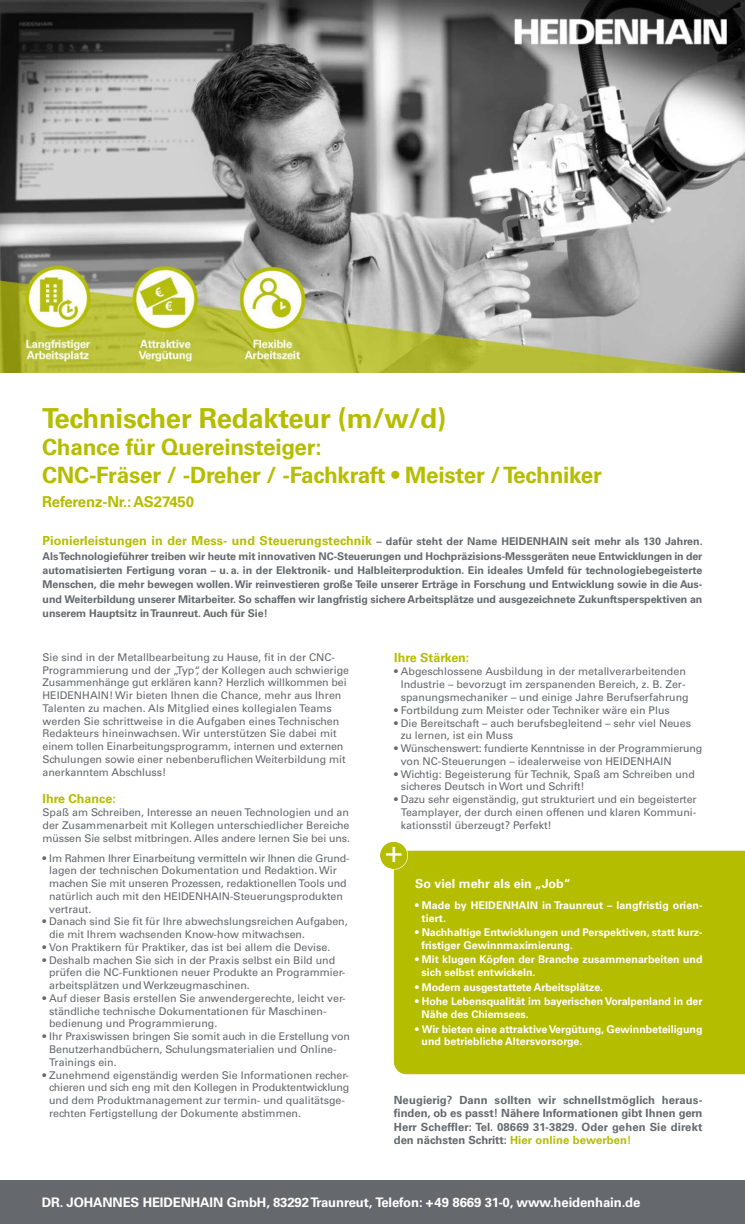
<style>
.page{position:relative;width:745px;height:1224px;background:#fff}
.page>*{position:absolute;margin:0;border:0;box-sizing:border-box;transform-origin:0 0}
.t1{font:30px "Univers LT";color:#fff}
.t2{font:700 27.5px "Univers LT";letter-spacing:-.01em;color:#b5bd00}
.t3{font:700 22.5px/27.9px "Univers LT";letter-spacing:-.01em;color:#b5bd00}
.t4{font:700 15px "Univers LT";letter-spacing:-.01em;color:#b5bd00}
.t5{font:700 13.12px "Univers LT";letter-spacing:-.01em;color:#fff}
.t6{font:700 12.5px "Univers LT";color:#b5bd00}
.t7{font:700 12.5px "Univers LT";color:#fff}
.t8{font:700 11.25px/13.5px "Univers LT";letter-spacing:.01em;color:#65686c;text-align:justify}
.t9{font:10.62px/12.8px "Univers LT";color:#65686c}
.t10{font:700 10.62px/14.4px "Univers LT";letter-spacing:-.005em;color:#65686c;text-align:justify}
.t11{font:700 10.62px/12.8px "Univers LT";letter-spacing:-.005em;color:#fff}
.t12{font:700 10.62px/12.8px "Univers LT";letter-spacing:.015em;color:#fff}
.s1{font-size:12.5px;color:#b5bd00}
.s2{color:#b5bd00}
</style>
<div class="page">
<div style="left:393px;top:850px;width:351px;height:223px;background:#b5bd00"></div>
<div style="left:0;top:1180px;width:744px;height:43px;background:#65686c"></div>
<div style="left:380px;top:841px;width:27px;height:27px;background:#b5bd00;border-radius:50%"></div>
<div style="left:379px;top:841px;width:29px;height:28px;border:1px solid #fff;border-radius:50%"></div>
<img style="left:0;top:0;width:744px;height:372px">
<h2 class="t2" style="left:42px;top:407px;width:405px">Technischer Redakteur (m/w/d)</h2>
<h3 class="t3" style="left:42px;top:435px;width:561px">Chance für Quereinsteiger:<br>CNC-Fräser / -Dreher / -Fachkraft • Meister /Techniker</h3>
<h3 class="t4" style="left:42px;top:496px;width:153px">Referenz-Nr.: AS27450</h3>
<p class="t10" style="left:43px;top:535px;width:661px"><span class="s1">Pionierleistungen in der Mess- und Steuerungstechnik</span> – dafür steht der Name HEIDENHAIN seit mehr als 130 Jahren.<br>AlsTechnologieführer treiben wir heute mit innovativen NC-Steuerungen und Hochpräzisions-Messgeräten neue Entwicklungen in der automatisierten Fertigung voran – u. a. in der Elektronik- und Halbleiterproduktion. Ein ideales Umfeld für technologiebegeisterte Menschen, die mehr bewegen wollen.Wir reinvestieren große Teile unserer Erträge in Forschung und Entwicklung sowie in die Aus&shy;und Weiterbildung unserer Mitarbeiter. So schaffen wir langfristig sichere Arbeitsplätze und ausgezeichnete Zukunftsperspektiven an unserem Hauptsitz inTraunreut. Auch für Sie!</p>
<p class="t9" style="left:43px;top:651px;width:308px">Sie sind in der Metallbearbeitung zu Hause, fit in der CNC-Programmierung und der „Typ“, der Kollegen auch schwierige Zusammenhänge gut erklären kann? Herzlich willkommen bei HEIDENHAIN! Wir bieten Ihnen die Chance, mehr aus Ihren Talenten zu machen. Als Mitglied eines kollegialen Teams werden Sie schrittweise in die Aufgaben eines Technischen Redakteurs hineinwachsen. Wir unterstützen Sie dabei mit einem tollen Einarbeitungsprogramm, internen und externen Schulungen sowie einer nebenberuflichen Weiterbildung mit anerkanntem Abschluss!</p>
<p class="t6" style="left:43px;top:793px;width:75px">Ihre Chance:</p>
<p class="t9" style="left:43px;top:806px;width:309px;text-align:justify">Spaß am Schreiben, Interesse an neuen Technologien und an der Zusammenarbeit mit Kollegen unterschiedlicher Bereiche müssen Sie selbst mitbringen. Alles andere lernen Sie bei uns.</p>
<p class="t9" style="left:49px;top:852px;width:302px;text-indent:-7px">• Im Rahmen Ihrer Einarbeitung vermitteln wir Ihnen die Grund&shy;lagen der technischen Dokumentation und Redaktion. Wir machen Sie mit unseren Prozessen, redaktionellen Tools und natürlich auch mit den HEIDENHAIN-Steuerungsprodukten vertraut.</p>
<p class="t9" style="left:49px;top:916px;width:300px;text-indent:-7px">• Danach sind Sie fit für Ihre abwechslungsreichen Aufgaben, die mit Ihrem wachsenden Know-how mitwachsen.</p>
<p class="t9" style="left:43px;top:941px;width:289px">• Von Praktikern für Praktiker, das ist bei allem die Devise.</p>
<p class="t9" style="left:49px;top:954px;width:297px;text-indent:-7px">• Deshalb machen Sie sich in der Praxis selbst ein Bild und prüfen die NC-Funktionen neuer Produkte an Programmier&shy;arbeitsplätzen und Werkzeugmaschinen.</p>
<p class="t9" style="left:49px;top:992px;width:298px;text-indent:-7px">• Auf dieser Basis erstellen Sie anwendergerechte, leicht ver&shy;ständliche technische Dokumentationen für Maschinen&shy;bedienung und Programmierung.</p>
<p class="t9" style="left:49px;top:1030px;width:302px;text-indent:-7px">• Ihr Praxiswissen bringen Sie somit auch in die Erstellung von<br>Benutzerhandbüchern, Schulungsmaterialien und Online-<br>Trainings ein.</p>
<p class="t9" style="left:49px;top:1069px;width:301px;text-indent:-7px">• Zunehmend eigenständig werden Sie Informationen recher&shy;chieren und sich eng mit den Kollegen in Produktentwicklung und dem Produktmanagement zur termin- und qualitätsge&shy;rechten Fertigstellung der Dokumente abstimmen.</p>
<p class="t6" style="left:394px;top:652px;width:77px">Ihre Stärken:</p>
<p class="t9" style="left:400px;top:666px;width:289px;text-indent:-7px">• Abgeschlossene Ausbildung in der metallverarbeitenden<br>Industrie – bevorzugt im zerspanenden Bereich, z. B. Zer&shy;spanungsmechaniker – und einige Jahre Berufserfahrung</p>
<p class="t9" style="left:394px;top:704px;width:277px">• Fortbildung zum Meister oder Techniker wäre ein Plus</p>
<p class="t9" style="left:400px;top:717px;width:291px;text-indent:-7px">• Die Bereitschaft – auch berufsbegleitend – sehr viel Neues zu lernen, ist ein Muss</p>
<p class="t9" style="left:400px;top:742px;width:303px;text-indent:-7px">• Wünschenswert: fundierte Kenntnisse in der Programmierung von NC-Steuerungen – idealerweise von HEIDENHAIN</p>
<p class="t9" style="left:400px;top:768px;width:295px;text-indent:-7px">• Wichtig: Begeisterung für Technik, Spaß am Schreiben und sicheres Deutsch in Wort und Schrift!</p>
<p class="t9" style="left:400px;top:793px;width:297px;text-align:justify;text-indent:-7px">• Dazu sehr eigenständig, gut strukturiert und ein begeisterter Teamplayer, der durch einen offenen und klaren Kommuni&shy;kationsstil überzeugt? Perfekt!</p>
<h1 class="t1" style="left:385px;top:840px;width:19px">+</h1>
<p class="t7" style="left:415px;top:878px;width:157px">So viel mehr als ein „Job“</p>
<p class="t12" style="left:421px;top:899px;width:282px;text-indent:-7px">• Made by HEIDENHAIN in Traunreut – langfristig orien&shy;tiert.</p>
<p class="t11" style="left:421px;top:926px;width:282px;text-indent:-7px">• Nachhaltige Entwicklungen und Perspektiven, statt kurz&shy;fristiger Gewinnmaximierung.</p>
<p class="t11" style="left:421px;top:954px;width:282px;text-indent:-7px">• Mit klugen Köpfen der Branche zusammenarbeiten und sich selbst entwickeln.</p>
<p class="t11" style="left:415px;top:981px;width:189px">• Modern ausgestattete Arbeitsplätze.</p>
<p class="t11" style="left:421px;top:995px;width:282px;text-indent:-7px">• Hohe Lebensqualität im bayerischenVoralpenland in der<br>Nähe des Chiemsees.</p>
<p class="t11" style="left:421px;top:1023px;width:282px;text-indent:-7px">• Wir bieten eine attraktiveVergütung, Gewinnbeteiligung und betriebliche Altersvorsorge.</p>
<p class="t8" style="left:393px;top:1093px;width:310px">Neugierig? Dann sollten wir schnellstmöglich heraus&shy;finden, ob es passt! Nähere Informationen gibt Ihnen gern Herr Scheffler: Tel. 08669 31-3829. Oder gehen Sie direkt den nächsten Schritt: <span class="s2">Hier online bewerben!</span></p>
<p class="t5" style="left:42px;top:1197px;width:599px">DR. JOHANNES HEIDENHAIN GmbH, 83292Traunreut, Telefon: +49 8669 31-0, www.heidenhain.de</p>
</div>
